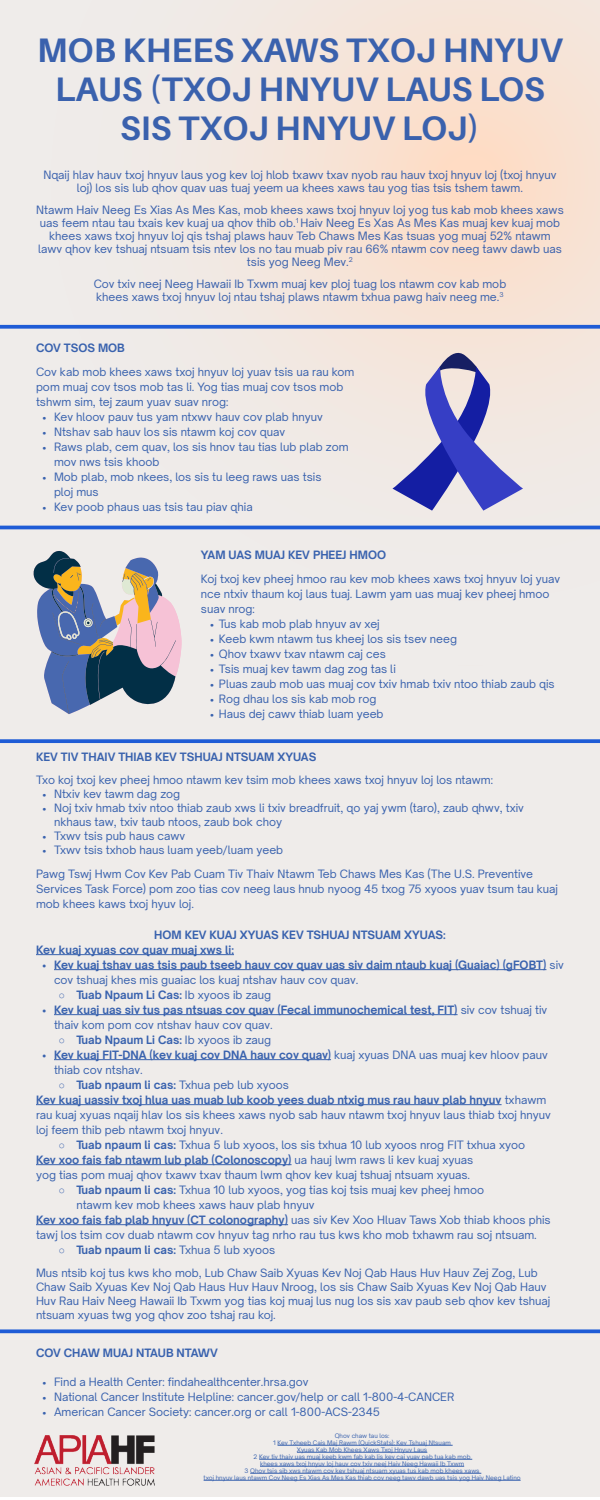
<style>
.page{position:relative;width:600px;height:1500px;background:#fff}
.page>*{position:absolute;margin:0;border:0;box-sizing:border-box;transform-origin:0 0}
.t1{font:700 34px/39px "Aileron";color:#3a61ad;text-align:center}
.Paragraph_Style_1{font:11px/15px "Open Sauce One";color:#3962ae}
.t2{font:11px/13px "Open Sauce One";color:#3a61ad;text-align:center}
.t3{font:700 11px/15px "Open Sauce One";color:#3962ae}
.t4{font:6px/7px "Open Sauce One";color:#3962ae;text-align:center}
.s1{font-weight:400}
.s2{font-family:"Arial"}
.s3{font-weight:700}
.s4{font-family:"Arial";font-weight:700}
</style>
<div class="page">
<div style="left:0;top:1px;width:600px;height:1496px;background:#efecea"></div>
<svg style="left:0;top:1px;width:600px;height:649px"></svg>
<svg style="left:33px;top:551px;width:148px;height:163px"></svg>
<img style="left:35px;top:1435px;width:119px;height:50px">
<svg style="left:392px;top:344px;width:131px;height:167px"></svg>
<svg style="left:0;top:325px;width:600px;height:4px;background:#3168d6"></svg>
<hr style="left:0;top:526px;width:600px;height:3px;background:#1f5cd6">
<svg style="left:0;top:739px;width:600px;height:4px;background:#2d66d7"></svg>
<svg style="left:0;top:1329px;width:600px;height:4px;background:#366cd8"></svg>
<hr style="left:36px;top:954px;width:198px;height:1px;background:#3962ae">
<hr style="left:54px;top:969px;width:492px;height:1px;background:#3962ae">
<hr style="left:54px;top:1014px;width:403px;height:1px;background:#3962ae">
<hr style="left:54px;top:1059px;width:277px;height:1px;background:#3962ae">
<hr style="left:36px;top:1104px;width:465px;height:1px;background:#3962ae">
<hr style="left:36px;top:1164px;width:255px;height:1px;background:#3962ae">
<hr style="left:36px;top:1224px;width:252px;height:1px;background:#3962ae">
<hr style="left:277px;top:1445px;width:175px;height:1px;background:#3962ae">
<hr style="left:297px;top:1452px;width:130px;height:1px;background:#3962ae">
<hr style="left:259px;top:1459px;width:213px;height:1px;background:#3962ae">
<hr style="left:260px;top:1466px;width:204px;height:1px;background:#3962ae">
<hr style="left:250px;top:1473px;width:231px;height:1px;background:#3962ae">
<hr style="left:204px;top:1480px;width:316px;height:1px;background:#3962ae">
<p class="t1" style="left:37px;top:31px;width:527px">MOB KHEES XAWS TXOJ HNYUV<br>LAUS (TXOJ HNYUV LAUS LOS<br>SIS TXOJ HNYUV LOJ)</p>
<p class="t2" style="left:43px;top:168px;width:515px">Nqaij hlav hauv txoj hnyuv laus yog kev loj hlob txawv txav nyob rau hauv txoj hnyuv loj (txoj hnyuv loj) los sis lub qhov quav uas tuaj yeem ua khees xaws tau yog tias tsis tshem tawm.</p>
<p class="t2" style="left:36px;top:203px;width:529px">Ntawm Haiv Neeg Es Xias As Mes Kas, mob khees xaws txoj hnyuv loj yog tus kab mob khees xaws uas feem ntau tau txais kev kuaj ua qhov thib ob.<sup>1</sup> Haiv Neeg Es Xas As Mes Kas muaj kev kuaj mob khees xaws txoj hnyuv loj qis tshaj plaws hauv Teb Chaws Mes Kas tsuas yog muaj 52% ntawm lawv qhov kev tshuaj ntsuam tsis ntev los no tau muab piv rau 66% ntawm cov neeg tawv dawb uas tsis yog Neeg Mev.<sup>2</sup></p>
<p class="t2" style="left:94px;top:277px;width:414px;text-align:left">Cov txiv neej Neeg Hawaii Ib Txwm muaj kev ploj tuag los ntawm cov kab mob khees xaws txoj hnyuv loj ntau tshaj plaws ntawm txhua pawg haiv neeg me.<sup>3</sup></p>
<p class="t3" style="left:36px;top:340px;width:90px">COV TSOS MOB</p>
<p class="Paragraph_Style_1" style="left:36px;top:364px;width:320px">Cov kab mob khees xaws txoj hnyuv loj yuav tsis ua rau kom pom muaj cov tsos mob tas li. Yog tias muaj cov tsos mob tshwm sim, tej zaum yuav suav nrog:</p>
<p class="Paragraph_Style_1" style="left:42px;top:409px;width:282px">• Kev hloov pauv tus yam ntxwv hauv cov plab hnyuv</p>
<p class="Paragraph_Style_1" style="left:42px;top:424px;width:245px">• Ntshav sab hauv los sis ntawm koj cov quav</p>
<p class="Paragraph_Style_1" style="left:54px;top:439px;width:296px;text-indent:-12px">• Raws plab, cem quav, los sis hnov tau tias lub plab zom mov nws tsis khoob</p>
<p class="Paragraph_Style_1" style="left:54px;top:469px;width:269px;text-indent:-12px">• Mob plab, mob nkees, los sis tu leeg raws uas tsis ploj mus</p>
<p class="Paragraph_Style_1" style="left:42px;top:499px;width:212px">• Kev poob phaus uas tsis tau piav qhia</p>
<p class="t3" style="left:201px;top:547px;width:187px">YAM UAS MUAJ KEV PHEEJ HMOO</p>
<p class="Paragraph_Style_1" style="left:201px;top:571px;width:361px">Koj txoj kev pheej hmoo rau kev mob khees xaws txoj hnyuv loj yuav nce ntxiv thaum koj laus tuaj. Lawm yam uas muaj kev pheej hmoo suav nrog:</p>
<p class="Paragraph_Style_1" style="left:210px;top:616px;width:171px">• Tus kab mob plab hnyuv av xej</p>
<p class="Paragraph_Style_1" style="left:210px;top:631px;width:249px">• Keeb kwm ntawm tus kheej los sis tsev neeg</p>
<p class="Paragraph_Style_1" style="left:210px;top:646px;width:177px">• Qhov txawv txav ntawm caj ces</p>
<p class="Paragraph_Style_1" style="left:210px;top:661px;width:187px">• Tsis muaj kev tawm dag zog tas li</p>
<p class="Paragraph_Style_1" style="left:210px;top:676px;width:346px">• Pluas zaub mob uas muaj cov txiv hmab txiv ntoo thiab zaub qis</p>
<p class="Paragraph_Style_1" style="left:210px;top:691px;width:168px">• Rog dhau los sis kab mob rog</p>
<p class="Paragraph_Style_1" style="left:210px;top:706px;width:175px">• Haus dej cawv thiab luam yeeb</p>
<p class="t3" style="left:36px;top:749px;width:282px">KEV TIV THAIV THIAB KEV TSHUAJ NTSUAM XYUAS</p>
<p class="Paragraph_Style_1" style="left:36px;top:772px;width:458px">Txo koj txoj kev pheej hmoo ntawm kev tsim mob khees xaws txoj hnyuv loj los ntawm:</p>
<p class="Paragraph_Style_1" style="left:42px;top:786px;width:140px">• Ntxiv kev tawm dag zog</p>
<p class="Paragraph_Style_1" style="left:54px;top:800px;width:471px;line-height:14px;text-indent:-12px">• Noj txiv hmab txiv ntoo thiab zaub xws li txiv breadfruit, qo yaj ywm (taro), zaub qhwv, txiv nkhaus taw, txiv taub ntoos, zaub bok choy</p>
<p class="Paragraph_Style_1" style="left:42px;top:828px;width:145px">• Txwv tsis pub haus cawv</p>
<p class="Paragraph_Style_1" style="left:42px;top:842px;width:243px">• Txwv tsis txhob haus luam yeeb/luam yeeb</p>
<p class="Paragraph_Style_1" style="left:36px;top:866px;width:523px">Pawg Tswj Hwm Cov Kev Pab Cuam Tiv Thaiv Ntawm Teb Chaws Mes Kas (The U.S. Preventive<br>Services Task Force) pom zoo tias cov neeg laus hnub nyoog 45 txog 75 xyoos yuav tsum tau kuaj mob khees kaws txoj hyuv loj.</p>
<p class="t3" style="left:154px;top:927px;width:293px">HOM KEV KUAJ XYUAS KEV TSHUAJ NTSUAM XYUAS:</p>
<p class="t3" style="left:36px;top:942px;width:199px">Kev kuaj xyuas cov quav muaj xws li:</p>
<p class="t3" style="left:54px;top:957px;width:511px;text-indent:-12px">• Kev kuaj tshav uas tsis paub tseeb hauv cov quav uas siv daim ntaub kuaj (Guaiac) (gFOBT) <span class="s1">siv cov tshuaj khes mis guaiac los kuaj ntshav hauv cov quav.</span></p>
<p class="t3" style="left:58px;top:987px;width:214px"><span class="s2">○</span> Tuab Npaum Li Cas: <span class="s1">Ib xyoos ib zaug</span></p>
<p class="t3" style="left:54px;top:1002px;width:495px;text-indent:-12px">• Kev kuaj uas siv tus pas ntsuas cov quav (Fecal immunochemical test, FIT) <span class="s1">siv cov tshuaj tiv thaiv kom pom cov ntshav hauv cov quav.</span></p>
<p class="t3" style="left:58px;top:1032px;width:214px"><span class="s2">○</span> Tuab Npaum Li Cas: <span class="s1">Ib xyoos ib zaug</span></p>
<p class="Paragraph_Style_1" style="left:54px;top:1047px;width:495px;text-indent:-12px"><span class="s3">• Kev kuaj FIT-DNA (kev kuaj cov DNA hauv cov quav)</span> kuaj xyuas DNA uas muaj kev hloov pauv thiab cov ntshav.</p>
<p class="Paragraph_Style_1" style="left:58px;top:1077px;width:232px"><span class="s4">○</span> <span class="s3">Tuab npaum li cas:</span> Txhua peb lub xyoos</p>
<p class="Paragraph_Style_1" style="left:36px;top:1092px;width:516px"><span class="s3">Kev kuaj uassiv txoj hlua uas muab lub koob yees duab ntxig mus rau hauv plab hnyuv</span> txhawm rau kuaj xyuas nqaij hlav los sis khees xaws nyob sab hauv ntawm txoj hnyuv laus thiab txoj hnyuv loj feem thib peb ntawm txoj hnyuv.</p>
<p class="Paragraph_Style_1" style="left:58px;top:1137px;width:468px"><span class="s4">○</span> <span class="s3">Tuab npaum li cas:</span> Txhua 5 lub xyoos, los sis txhua 10 lub xyoos nrog FIT txhua xyoo</p>
<p class="Paragraph_Style_1" style="left:36px;top:1152px;width:439px"><span class="s3">Kev xoo fais fab ntawm lub plab (Colonoscopy)</span> ua hauj lwm raws li kev kuaj xyuas yog tias pom muaj qhov txawv txav thaum lwm qhov kev kuaj tshuaj ntsuam xyuas.</p>
<p class="Paragraph_Style_1" style="left:76px;top:1182px;width:409px;text-indent:-18px"><span class="s4">○</span> <span class="s3">Tuab npaum li cas:</span> Txhua 10 lub xyoos, yog tias koj tsis muaj kev pheej hmoo ntawm kev mob khees xaws hauv plab hnyuv</p>
<p class="Paragraph_Style_1" style="left:36px;top:1212px;width:516px"><span class="s3">Kev xoo fais fab plab hnyuv (CT colonography)</span> uas siv Kev Xoo Hluav Taws Xob thiab khoos phis tawj los tsim cov duab ntawm cov hnyuv tag nrho rau tus kws kho mob txhawm rau soj ntsuam.</p>
<p class="t3" style="left:58px;top:1242px;width:218px"><span class="s2">○</span> Tuab npaum li cas: <span class="s1">Txhua 5 lub xyoos</span></p>
<p class="Paragraph_Style_1" style="left:36px;top:1265px;width:516px;line-height:14px">Mus ntsib koj tus kws kho mob, Lub Chaw Saib Xyuas Kev Noj Qab Haus Huv Hauv Zej Zog, Lub Chaw Saib Xyuas Kev Noj Qab Haus Huv Hauv Nroog, los sis Chaw Saib Xyuas Kev Noj Qab Hauv Huv Rau Haiv Neeg Hawaii Ib Txwm yog tias koj muaj lus nug los sis xav paub seb qhov kev tshuaj ntsuam xyuas twg yog qhov zoo tshaj rau koj.</p>
<p class="t3" style="left:36px;top:1345px;width:183px">COV CHAW MUAJ NTAUB NTAWV</p>
<p class="Paragraph_Style_1" style="left:42px;top:1374px;width:268px">• Find a Health Center: findahealthcenter.hrsa.gov</p>
<p class="Paragraph_Style_1" style="left:42px;top:1389px;width:414px">• National Cancer Institute Helpline: cancer.gov/help or call 1-800-4-CANCER</p>
<p class="Paragraph_Style_1" style="left:42px;top:1404px;width:339px">• American Cancer Society: cancer.org or call 1-800-ACS-2345</p>
<p class="t4" style="left:335px;top:1432px;width:56px">Qhov chaw tau los:</p>
<p class="t4" style="left:273px;top:1439px;width:179px">1 Kev Txheeb Cais Maj Rawm (QuickStats): Kev Tshuaj Ntsuam<br>Xyuas Kab Mob Khees Xaws Txoj Hnyuv Laus</p>
<p class="t4" style="left:254px;top:1453px;width:218px">2 Kev tiv thaiv uas muaj keeb kwm fab kab lis kev cai yuav pab tua kab mob khees xaws txoj hnyuv loj hauv cov txiv neej Haiv Neeg Hawaii Ib Txwm</p>
<p class="t4" style="left:204px;top:1467px;width:318px">3 Qhov tsis sib xws ntawm cov kev tshuaj ntsuam xyuas tus kab mob khees xaws<br>txoj hnyuv laus ntawm Cov Neeg Es Xias As Mes Kas thiab cov neeg tawv dawb uas tsis yog Haiv Neeg Latino</p>
</div>
